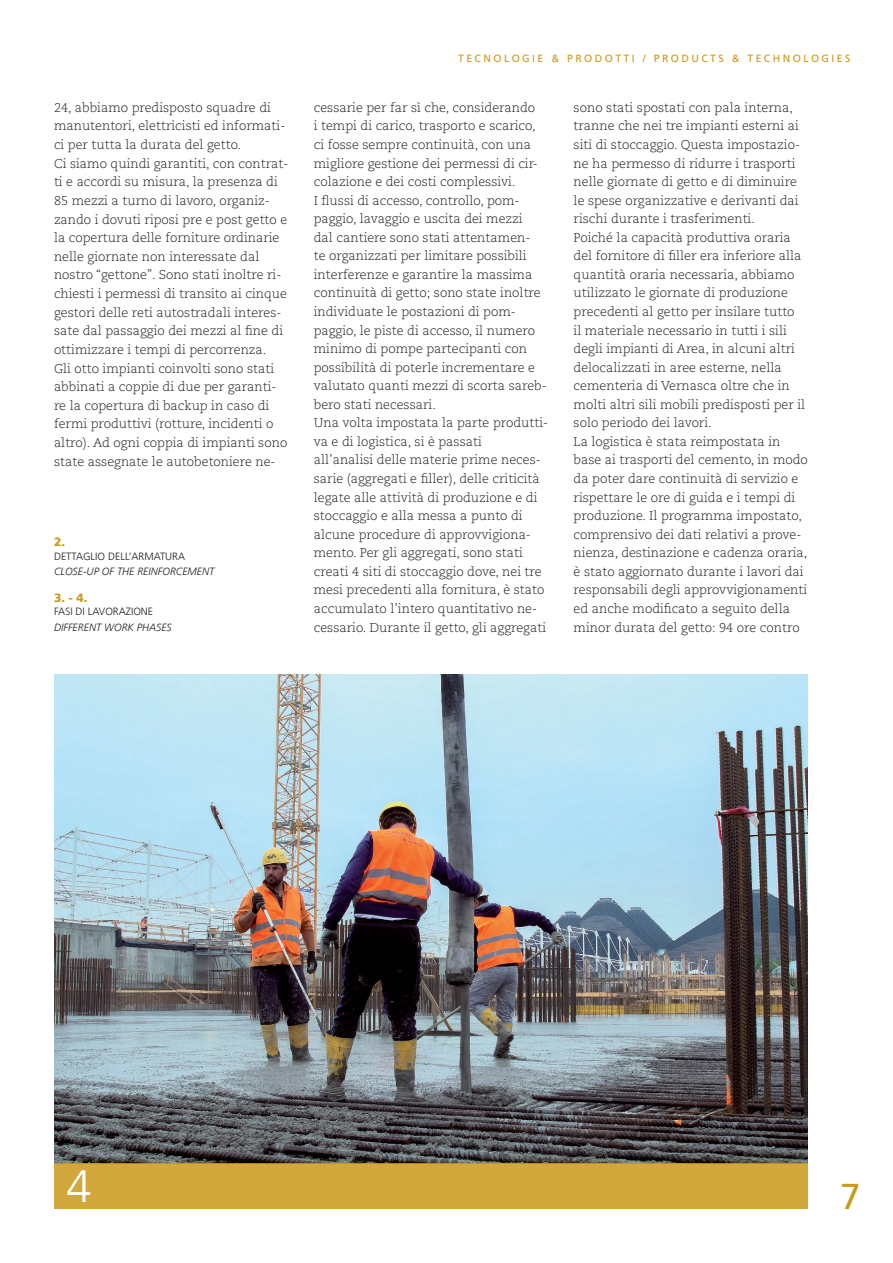
<style>
.page{position:relative;width:893px;height:1263px;background:#fff}
.page>*{position:absolute;margin:0;border:0;box-sizing:border-box;transform-origin:0 0}
.t1{font:300 45px "Frutiger LT Com";color:#fff}
.t2{font:36px "Frutiger LT Com";color:#cb9919}
.Testo_corrente_ITA{font:300 12.75px/18.6px "Caecilia LT Std";color:#231f20}
.t3{font:900 12px "Frutiger LT Com";color:#cb9919}
.t4{font:italic 300 10.5px "Frutiger LT Com";color:#231f20}
.Normale{font:10.5px "Frutiger LT Com";letter-spacing:.23em;color:#cb9919}
.t5{font:300 10.5px "Frutiger LT Com";color:#231f20}
</style>
<div class="page">
<img style="left:54px;top:674px;width:754px;height:488px">
<div style="left:54px;top:1162px;width:754px;height:46px;background:#d2a83c"></div>
<p class="Testo_corrente_ITA" style="left:54px;top:98px;width:233px">24, abbiamo predisposto squadre di manutentori, elettricisti ed informati&shy;ci per tutta la durata del getto.</p>
<p class="Testo_corrente_ITA" style="left:54px;top:154px;width:236px">Ci siamo quindi garantiti, con contrat&shy;ti e accordi su misura, la presenza di 85 mezzi a turno di lavoro, organiz&shy;zando i dovuti riposi pre e post getto e la copertura delle forniture ordinarie nelle giornate non interessate dal nostro “gettone”. Sono stati inoltre ri&shy;chiesti i permessi di transito ai cinque gestori delle reti autostradali interes&shy;sate dal passaggio dei mezzi al fine di ottimizzare i tempi di percorrenza.</p>
<p class="Testo_corrente_ITA" style="left:54px;top:359px;width:235px">Gli otto impianti coinvolti sono stati abbinati a coppie di due per garanti&shy;re la copertura di backup in caso di fermi produttivi (rotture, incidenti o altro). Ad ogni coppia di impianti sono state assegnate le autobetoniere ne-</p>
<p class="t3" style="left:54px;top:535px;width:13px">2.</p>
<p class="t5" style="left:54px;top:550px;width:133px">DETTAGLIO DELL’ARMATURA</p>
<p class="t4" style="left:54px;top:565px;width:162px">CLOSE-UP OF THE REINFORCEMENT</p>
<p class="t3" style="left:54px;top:590px;width:35px">3. - 4.</p>
<p class="t5" style="left:54px;top:605px;width:101px">FASI DI LAVORAZIONE</p>
<p class="t4" style="left:54px;top:621px;width:119px">DIFFERENT WORK PHASES</p>
<p class="Normale" style="left:458px;top:52px;width:394px">TECNOLOGIE &amp; PRODOTTI / PRODUCTS &amp; TECHNOLOGIES</p>
<p class="Testo_corrente_ITA" style="left:314px;top:98px;width:226px">cessarie per far sì che, considerando i tempi di carico, trasporto e scarico, ci fosse sempre continuità, con una migliore gestione dei permessi di cir&shy;colazione e dei costi complessivi.</p>
<p class="Testo_corrente_ITA" style="left:314px;top:191px;width:234px">I flussi di accesso, controllo, pom&shy;paggio, lavaggio e uscita dei mezzi<br>dal cantiere sono stati attentamen-<br>te organizzati per limitare possibili interferenze e garantire la massima continuità di getto; sono state inoltre individuate le postazioni di pom&shy;paggio, le piste di accesso, il numero minimo di pompe partecipanti con possibilità di poterle incrementare e valutato quanti mezzi di scorta sareb&shy;bero stati necessari.</p>
<p class="Testo_corrente_ITA" style="left:314px;top:414px;width:236px">Una volta impostata la parte produtti&shy;va e di logistica, si è passati</p>
<p class="Testo_corrente_ITA" style="left:314px;top:451px;width:234px">all’analisi delle materie prime neces&shy;sarie (aggregati e filler), delle criticità legate alle attività di produzione e di stoccaggio e alla messa a punto di alcune procedure di approvvigiona&shy;mento. Per gli aggregati, sono stati creati 4 siti di stoccaggio dove, nei tre mesi precedenti alla fornitura, è stato accumulato l’intero quantitativo ne&shy;cessario. Durante il getto, gli aggregati</p>
<p class="Testo_corrente_ITA" style="left:574px;top:98px;width:228px">sono stati spostati con pala interna, tranne che nei tre impianti esterni ai siti di stoccaggio. Questa impostazio&shy;ne ha permesso di ridurre i trasporti nelle giornate di getto e di diminuire le spese organizzative e derivanti dai rischi durante i trasferimenti.</p>
<p class="Testo_corrente_ITA" style="left:574px;top:228px;width:233px">Poiché la capacità produttiva oraria del fornitore di filler era inferiore alla quantità oraria necessaria, abbiamo utilizzato le giornate di produzione precedenti al getto per insilare tutto il materiale necessario in tutti i sili degli impianti di Area, in alcuni altri delocalizzati in aree esterne, nella cementeria di Vernasca oltre che in molti altri sili mobili predisposti per il solo periodo dei lavori.</p>
<p class="Testo_corrente_ITA" style="left:574px;top:432px;width:236px">La logistica è stata reimpostata in base ai trasporti del cemento, in modo da poter dare continuità di servizio e rispettare le ore di guida e i tempi di produzione. Il programma impostato, comprensivo dei dati relativi a prove&shy;nienza, destinazione e cadenza oraria, è stato aggiornato durante i lavori dai responsabili degli approvvigionamenti ed anche modificato a seguito della minor durata del getto: 94 ore contro</p>
<p class="t1" style="left:67px;top:1158px;width:27px">4</p>
<p class="t2" style="left:840px;top:1174px;width:22px">7</p>
</div>
